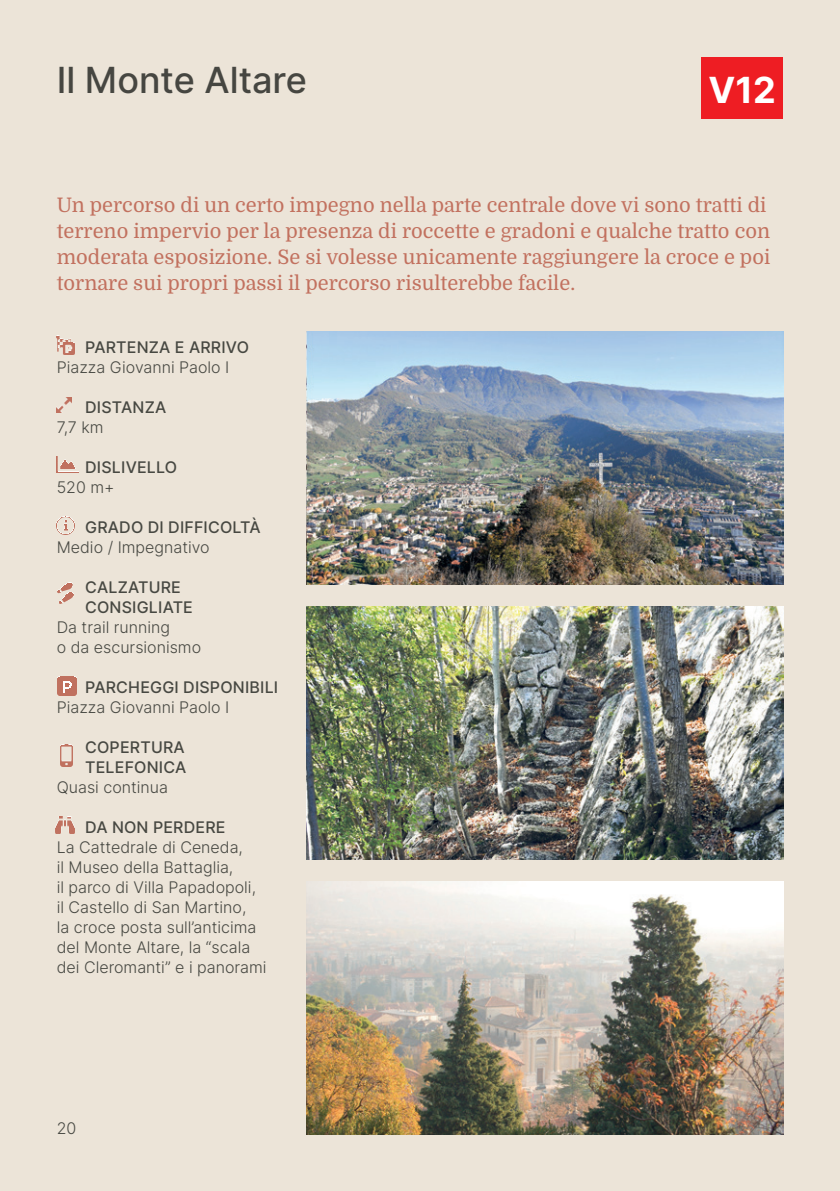
<style>
.page{position:relative;width:840px;height:1191px;background:#fff}
.page>*{position:absolute;margin:0;border:0;box-sizing:border-box;transform-origin:0 0}
.t1{font:36px "Inter";color:#464641}
.t2{font:36px "Inter";color:#fff}
.t3{font:20px/26px "Domine";color:#c2715f}
.t4{font:300 16px/20px "Inter";color:#474842}
.t5{font:16px/20px "Inter";letter-spacing:.01em;color:#474842}
.s1{font-weight:400}
.s2{font-weight:300}
</style>
<div class="page">
<div style="left:0;top:0;width:839px;height:1191px;background:#ece4d8"></div>
<div style="left:701px;top:58px;width:81px;height:61px;background:#ee1d23"></div>
<img style="left:307px;top:332px;width:475px;height:252px">
<img style="left:307px;top:607px;width:475px;height:252px">
<img style="left:307px;top:882px;width:475px;height:252px">
<img style="left:56px;top:335px;width:18px;height:19px">
<img style="left:56px;top:397px;width:16px;height:16px">
<img style="left:57px;top:457px;width:22px;height:15px">
<img style="left:57px;top:516px;width:17px;height:18px">
<img style="left:58px;top:583px;width:15px;height:21px">
<img style="left:60px;top:744px;width:13px;height:22px">
<img style="left:56px;top:817px;width:18px;height:16px">
<img style="left:57px;top:676px;width:19px;height:19px">
<p class="t1" style="left:57px;top:53px;width:251px">Il Monte Altare</p>
<p class="t2" style="left:708px;top:63px;width:69px">V12</p>
<p class="t3" style="left:57px;top:192px;width:714px">Un percorso di un certo impegno nella parte centrale dove vi sono tratti di terreno impervio per la presenza di roccette e gradoni e qualche tratto con moderata esposizione. Se si volesse unicamente raggiungere la croce e poi tornare sui propri passi il percorso risulterebbe facile.</p>
<p class="t4" style="left:57px;top:337px;width:194px;text-indent:28px"><span class="s1">PARTENZA E ARRIVO<br></span>Piazza Giovanni Paolo I</p>
<p class="t5" style="left:57px;top:397px;width:111px;text-indent:28px">DISTANZA<br><span class="s2">7,7 km</span></p>
<p class="t5" style="left:57px;top:457px;width:122px;text-indent:28px">DISLIVELLO<br><span class="s2">520 m+</span></p>
<p class="t5" style="left:57px;top:517px;width:205px;text-indent:28px">GRADO DI DIFFICOLTÀ<br><span class="s2">Medio / Impegnativo</span></p>
<p class="t5" style="left:85px;top:577px;width:97px">CALZATURE</p>
<p class="t5" style="left:85px;top:597px;width:109px">CONSIGLIATE</p>
<p class="t4" style="left:57px;top:617px;width:115px">Da trail running</p>
<p class="t4" style="left:57px;top:637px;width:146px">o da escursionismo</p>
<p class="t5" style="left:57px;top:677px;width:223px;text-indent:28px">PARCHEGGI DISPONIBILI<br><span class="s2">Piazza Giovanni Paolo I</span></p>
<p class="t5" style="left:85px;top:737px;width:101px">COPERTURA</p>
<p class="t5" style="left:85px;top:757px;width:103px">TELEFONICA</p>
<p class="t4" style="left:57px;top:777px;width:113px">Quasi continua</p>
<p class="t4" style="left:57px;top:817px;width:211px;text-indent:28px"><span class="s1">DA NON PERDERE<br></span>La Cattedrale di Ceneda,<br>il Museo della Battaglia,<br>il parco di Villa Papadopoli, il Castello di San Martino,<br>la croce posta sull’anticima del Monte Altare, la “scala dei Cleromanti” e i panorami</p>
<p class="t4" style="left:57px;top:1118px;width:21px">20</p>
</div>
